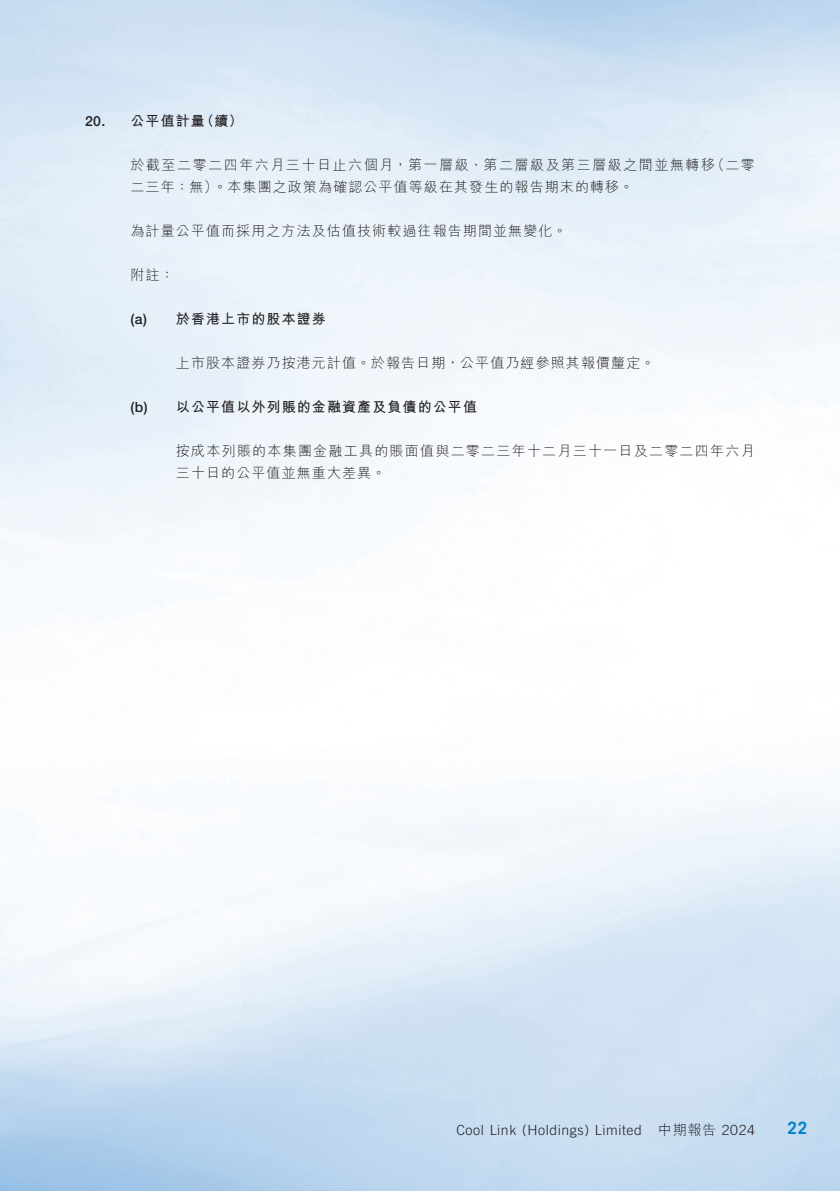
<style>
.page{position:relative;width:840px;height:1191px;background:#fff}
.page>*{position:absolute;margin:0;border:0;box-sizing:border-box;transform-origin:0 0}
.t1{font:700 17px "Trade Gothic LT Std";color:#0082c8}
.t2{font:300 14px/22px "M Hei HK";letter-spacing:.08em;color:#231f20}
.t3{font:300 14px/22px "M Hei HK";letter-spacing:.11em;color:#231f20}
.t4{font:700 14px "M Hei HK";letter-spacing:.08em;color:#231f20}
.t5{font:300 14px "Trade Gothic LT Std";letter-spacing:.04em;color:#231f20}
.t6{font:500 14px "Helvetica Neue LT Std";color:#231f20}
.s1{font-family:"Trade Gothic LT Std"}
</style>
<div class="page">
<p class="t6" style="left:85px;top:113px;width:22px">20.</p>
<p class="t4" style="left:130px;top:111px;width:76px">公平值計量</p>
<p class="t4" style="left:200px;top:111px;width:44px">（續(</p>
<p class="t2" style="left:710px;top:154px;width:45px">（二零</p>
<p class="t3" style="left:130px;top:154px;width:585px">於截至二零二四年六月三十日止六個月，第一層級、第二層級及第三層級之間並無轉移二三年：無）。本集團之政策為確認公平值等級在其發生的報告期末的轉移。</p>
<p class="t2" style="left:130px;top:220px;width:437px">為計量公平值而採用之方法及估值技術較過往報告期間並無變化。</p>
<p class="t2" style="left:130px;top:264px;width:45px">附註：</p>
<p class="t4" style="left:176px;top:309px;width:151px">於香港上市的股本證券</p>
<p class="t6" style="left:130px;top:311px;width:18px">a( )</p>
<p class="t6" style="left:130px;top:399px;width:19px">b( )</p>
<p class="t2" style="left:176px;top:352px;width:480px">上市股本證券乃按港元計值。於報告日期，公平值乃經參照其報價釐定。</p>
<p class="t4" style="left:176px;top:397px;width:302px">以公平值以外列賬的金融資產及負債的公平值</p>
<p class="t2" style="left:176px;top:440px;width:580px">按成本列賬的本集團金融工具的賬面值與二零二三年十二月三十一日及二零二四年六月三十日的公平值並無重大差異。</p>
<p class="t5" style="left:456px;top:1121px;width:187px">Cool Link (Holdings) Limited</p>
<p class="t2" style="left:658px;top:1119px;width:98px">中期報告 <span class="s1">2024</span></p>
<p class="t1" style="left:787px;top:1117px;width:21px">22</p>
</div>
